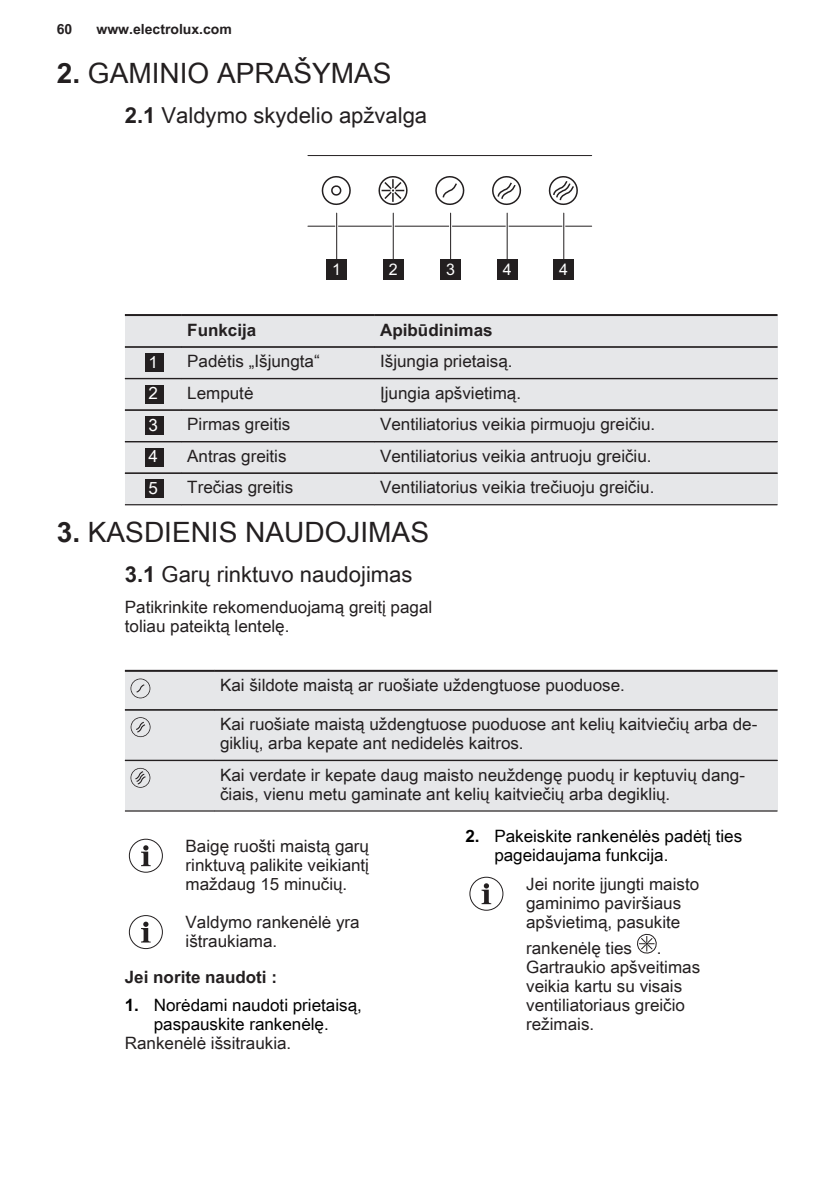
<style>
.page{position:relative;width:840px;height:1191px;background:#fff}
.page>*{position:absolute;margin:0;border:0;box-sizing:border-box;transform-origin:0 0}
.t1{font:28px "Arial Unicode MS";color:#231f20}
.t2{font:22px "Arial Unicode MS";color:#231f20}
.t3{font:17px/19px "Arial Unicode MS";color:#231f20}
.t4{font:17px/19px "Arial Unicode MS";color:#000}
.t5{font:700 17px "Arial Unicode MS";color:#231f20}
.t6{font:17px "Arial Unicode MS";color:#fff}
.t7{font:16px "Arial";color:#fff}
.t8{font:700 14px "Arial Unicode MS";color:#231f20}
.s1{font-weight:700}
</style>
<div class="page">
<hr style="left:308px;top:226px;width:283px;height:1px;background:#231f20">
<hr style="left:308px;top:155px;width:283px;height:1px;background:#231f20">
<svg style="left:548px;top:176px;width:30px;height:29px"></svg>
<svg style="left:492px;top:176px;width:30px;height:29px"></svg>
<svg style="left:435px;top:176px;width:30px;height:29px"></svg>
<svg style="left:321px;top:176px;width:30px;height:29px"></svg>
<svg style="left:378px;top:176px;width:30px;height:29px"></svg>
<hr style="left:505px;top:213px;width:3px;height:56px;background:#fff">
<hr style="left:506px;top:213px;width:1px;height:56px;background:#231f20">
<div style="left:497px;top:259px;width:20px;height:20px;background:#231f20"></div>
<hr style="left:562px;top:213px;width:3px;height:56px;background:#fff">
<hr style="left:563px;top:213px;width:1px;height:56px;background:#231f20">
<div style="left:553px;top:259px;width:20px;height:20px;background:#231f20"></div>
<hr style="left:449px;top:213px;width:3px;height:56px;background:#fff">
<hr style="left:450px;top:213px;width:1px;height:56px;background:#231f20">
<div style="left:440px;top:259px;width:20px;height:20px;background:#231f20"></div>
<hr style="left:391px;top:213px;width:3px;height:56px;background:#fff">
<hr style="left:392px;top:213px;width:1px;height:56px;background:#231f20">
<div style="left:383px;top:259px;width:20px;height:20px;background:#231f20"></div>
<hr style="left:335px;top:213px;width:3px;height:56px;background:#fff">
<hr style="left:336px;top:213px;width:1px;height:56px;background:#231f20">
<div style="left:326px;top:259px;width:20px;height:20px;background:#231f20"></div>
<div style="left:125px;top:315px;width:652px;height:190px;background:#e6e7e9"></div>
<div style="left:145px;top:353px;width:18px;height:19px;background:#231f20"></div>
<div style="left:145px;top:385px;width:18px;height:19px;background:#231f20"></div>
<div style="left:145px;top:416px;width:18px;height:19px;background:#231f20"></div>
<div style="left:145px;top:448px;width:18px;height:19px;background:#231f20"></div>
<div style="left:145px;top:479px;width:18px;height:19px;background:#231f20"></div>
<hr style="left:125px;top:314px;width:57px;height:2px;background:#231f20">
<hr style="left:181px;top:314px;width:193px;height:2px;background:#231f20">
<hr style="left:374px;top:314px;width:403px;height:2px;background:#231f20">
<hr style="left:125px;top:346px;width:57px;height:1px;background:#231f20">
<hr style="left:181px;top:346px;width:193px;height:1px;background:#231f20">
<hr style="left:374px;top:346px;width:403px;height:1px;background:#231f20">
<hr style="left:125px;top:378px;width:57px;height:1px;background:#231f20">
<hr style="left:181px;top:378px;width:193px;height:1px;background:#231f20">
<hr style="left:374px;top:378px;width:403px;height:1px;background:#231f20">
<hr style="left:125px;top:409px;width:57px;height:2px;background:#231f20">
<hr style="left:181px;top:409px;width:193px;height:2px;background:#231f20">
<hr style="left:374px;top:409px;width:403px;height:2px;background:#231f20">
<hr style="left:125px;top:441px;width:57px;height:1px;background:#231f20">
<hr style="left:181px;top:441px;width:193px;height:1px;background:#231f20">
<hr style="left:374px;top:441px;width:403px;height:1px;background:#231f20">
<hr style="left:125px;top:472px;width:57px;height:2px;background:#231f20">
<hr style="left:125px;top:504px;width:57px;height:1px;background:#231f20">
<hr style="left:181px;top:472px;width:193px;height:2px;background:#231f20">
<hr style="left:181px;top:504px;width:193px;height:1px;background:#231f20">
<hr style="left:374px;top:472px;width:403px;height:2px;background:#231f20">
<hr style="left:374px;top:504px;width:403px;height:1px;background:#231f20">
<div style="left:125px;top:671px;width:652px;height:140px;background:#e6e7e9"></div>
<svg style="left:130px;top:678px;width:20px;height:20px"></svg>
<svg style="left:131px;top:717px;width:19px;height:20px"></svg>
<svg style="left:130px;top:768px;width:20px;height:19px"></svg>
<hr style="left:125px;top:670px;width:89px;height:2px;background:#231f20">
<hr style="left:214px;top:670px;width:563px;height:2px;background:#231f20">
<hr style="left:125px;top:709px;width:89px;height:1px;background:#231f20">
<hr style="left:214px;top:709px;width:563px;height:1px;background:#231f20">
<hr style="left:125px;top:760px;width:89px;height:1px;background:#231f20">
<hr style="left:125px;top:810px;width:89px;height:1px;background:#231f20">
<hr style="left:214px;top:760px;width:563px;height:1px;background:#231f20">
<hr style="left:214px;top:810px;width:563px;height:1px;background:#231f20">
<svg style="left:129px;top:838px;width:34px;height:34px"></svg>
<svg style="left:129px;top:915px;width:34px;height:34px"></svg>
<svg style="left:469px;top:876px;width:34px;height:34px"></svg>
<svg style="left:637px;top:933px;width:19px;height:20px"></svg>
<p class="t8" style="left:57px;top:19px;width:17px">60</p>
<p class="t8" style="left:96px;top:19px;width:137px">www.electrolux.com</p>
<p class="t1" style="left:57px;top:52px;width:336px"><span class="s1">2.</span> GAMINIO APRAŠYMAS</p>
<p class="t2" style="left:125px;top:99px;width:304px"><span class="s1">2.1</span> Valdymo skydelio apžvalga</p>
<p class="t7" style="left:332px;top:260px;width:10px">1</p>
<p class="t7" style="left:388px;top:260px;width:10px">2</p>
<p class="t7" style="left:446px;top:260px;width:10px">3</p>
<p class="t7" style="left:502px;top:260px;width:10px">4</p>
<p class="t7" style="left:559px;top:260px;width:10px">4</p>
<p class="t5" style="left:187px;top:317px;width:70px">Funkcija</p>
<p class="t5" style="left:380px;top:317px;width:114px">Apibūdinimas</p>
<p class="t6" style="left:148px;top:349px;width:11px">1</p>
<p class="t3" style="left:187px;top:351px;width:134px">Padėtis „Išjungta“</p>
<p class="t3" style="left:380px;top:351px;width:134px">Išjungia prietaisą.</p>
<p class="t6" style="left:148px;top:381px;width:11px">2</p>
<p class="t3" style="left:187px;top:383px;width:68px">Lemputė</p>
<p class="t3" style="left:380px;top:383px;width:142px">Įjungia apšvietimą.</p>
<p class="t6" style="left:148px;top:412px;width:11px">3</p>
<p class="t3" style="left:187px;top:414px;width:104px">Pirmas greitis</p>
<p class="t3" style="left:380px;top:414px;width:276px">Ventiliatorius veikia pirmuoju greičiu.</p>
<p class="t6" style="left:148px;top:444px;width:11px">4</p>
<p class="t3" style="left:187px;top:446px;width:101px">Antras greitis</p>
<p class="t3" style="left:380px;top:446px;width:273px">Ventiliatorius veikia antruoju greičiu.</p>
<p class="t6" style="left:148px;top:475px;width:11px">5</p>
<p class="t3" style="left:187px;top:477px;width:107px">Trečias greitis</p>
<p class="t3" style="left:380px;top:477px;width:275px">Ventiliatorius veikia trečiuoju greičiu.</p>
<p class="t1" style="left:57px;top:512px;width:373px"><span class="s1">3.</span> KASDIENIS NAUDOJIMAS</p>
<p class="t2" style="left:125px;top:559px;width:289px"><span class="s1">3.1</span> Garų rinktuvo naudojimas</p>
<p class="t3" style="left:125px;top:597px;width:309px">Patikrinkite rekomenduojamą greitį pagal toliau pateiktą lentelę.</p>
<p class="t3" style="left:220px;top:675px;width:406px">Kai šildote maistą ar ruošiate uždengtuose puoduose.</p>
<p class="t3" style="left:220px;top:714px;width:538px">Kai ruošiate maistą uždengtuose puoduose ant kelių kaitviečių arba de‐ giklių, arba kepate ant nedidelės kaitros.</p>
<p class="t3" style="left:220px;top:764px;width:526px">Kai verdate ir kepate daug maisto neuždengę puodų ir keptuvių dang‐ čiais, vienu metu gaminate ant kelių kaitviečių arba degiklių.</p>
<p class="t3" style="left:185px;top:835px;width:185px;text-align:justify">Baigę ruošti maistą garų rinktuvą palikite veikiantį maždaug 15 minučių.</p>
<p class="t3" style="left:185px;top:912px;width:175px">Valdymo rankenėlė yra ištraukiama.</p>
<p class="t5" style="left:125px;top:965px;width:154px">Jei norite naudoti :</p>
<p class="t4" style="left:125px;top:995px;width:238px"><span class="s1">1.</span> Norėdami naudoti prietaisą,</p>
<p class="t4" style="left:154px;top:1014px;width:176px">paspauskite rankenėlę.</p>
<p class="t3" style="left:125px;top:1033px;width:168px">Rankenėlė išsitraukia.</p>
<p class="t4" style="left:494px;top:826px;width:249px;text-indent:-29px"><span class="s1">2.</span> Pakeiskite rankenėlės padėtį ties pageidaujama funkcija.</p>
<p class="t3" style="left:526px;top:873px;width:174px">Jei norite įjungti maisto gaminimo paviršiaus apšvietimą, pasukite</p>
<p class="t3" style="left:526px;top:938px;width:107px">rankenėlę ties</p>
<p class="t3" style="left:526px;top:938px;width:175px;text-indent:131px">.<br>Gartraukio apšveitimas veikia kartu su visais ventiliatoriaus greičio režimais.</p>
</div>
